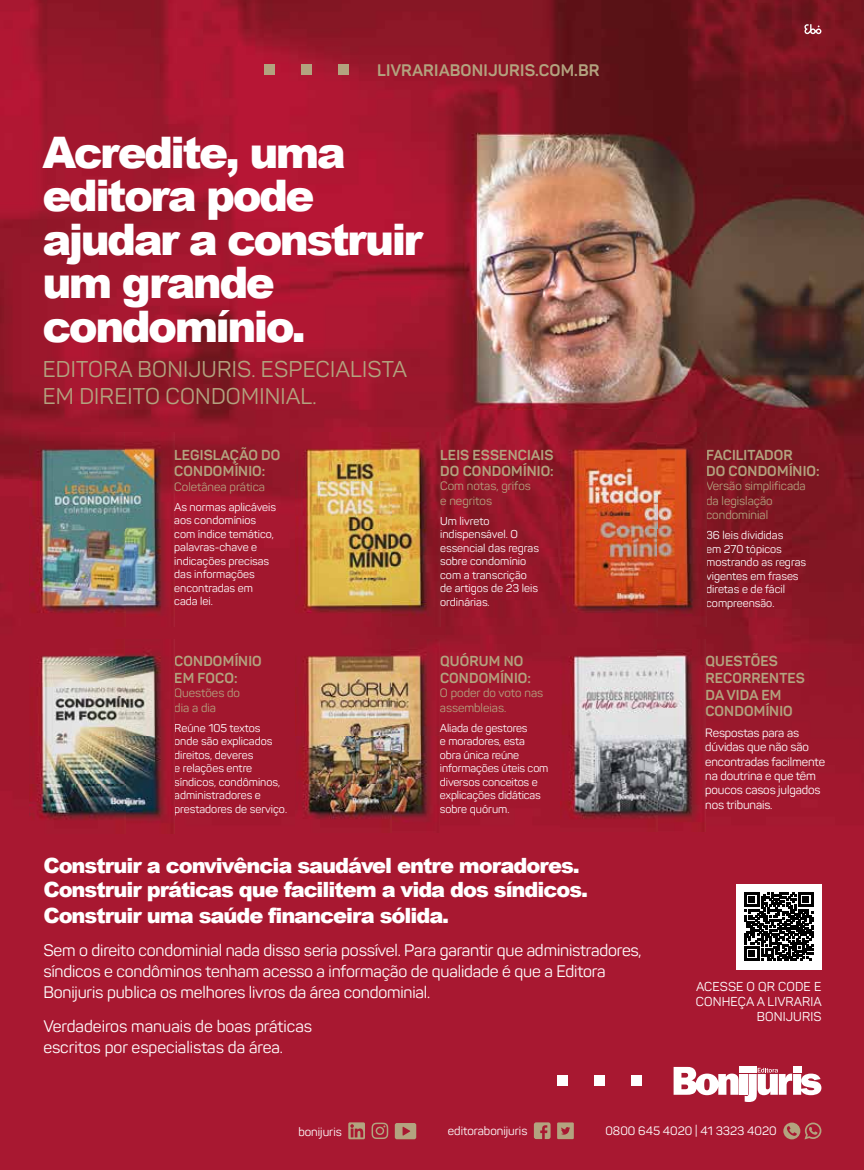
<style>
.page{position:relative;width:864px;height:1170px;background:#fff}
.page>*{position:absolute;margin:0;border:0;box-sizing:border-box;transform-origin:0 0}
.t1{font:900 43.5px/43.5px "Arial";letter-spacing:-.06em;color:#fff}
.t2{font:22.5px/27px "Panton";letter-spacing:.01em;color:#b3a37f}
.t3{font:900 21px/24.8px "Arial";letter-spacing:-.05em;color:#fff}
.t4{font:16.5px/21px "Panton";letter-spacing:-.01em;color:#fff}
.t5{font:700 16.5px "Panton";letter-spacing:.01em;color:#b3a37f}
.t6{font:700 14.25px/16.5px "Panton";letter-spacing:.01em;color:#b3a37f}
.t7{font:12.75px/15px "Panton";letter-spacing:.01em;color:#fff;text-align:right}
.t8{font:12px/14.4px "Panton";letter-spacing:-.01em;color:#fff}
.t9{font:12px/14.4px "Panton";color:#b3a37f}
.t10{font:11.25px/13.5px "Panton";color:#fff}
</style>
<div class="page">
<img style="left:0;top:0;width:863px;height:1169px">
<div style="left:736px;top:884px;width:85px;height:85px;background:#fff"></div>
<svg style="left:744px;top:892px;width:68px;height:68px"></svg>
<svg style="left:371px;top:1122px;width:17px;height:16px"></svg>
<svg style="left:348px;top:1122px;width:17px;height:17px"></svg>
<svg style="left:394px;top:1122px;width:22px;height:17px"></svg>
<svg style="left:533px;top:1122px;width:17px;height:16px"></svg>
<svg style="left:557px;top:1122px;width:16px;height:16px"></svg>
<div style="left:557px;top:1074px;width:10px;height:11px;background:#fff"></div>
<div style="left:594px;top:1074px;width:10px;height:11px;background:#fff"></div>
<div style="left:631px;top:1074px;width:11px;height:11px;background:#fff"></div>
<div style="left:739px;top:1073px;width:8px;height:21px;background:#fff"></div>
<div style="left:739px;top:1065px;width:8px;height:7px;background:#fff"></div>
<div style="left:748px;top:1065px;width:8px;height:7px;background:#fff"></div>
<div style="left:792px;top:1065px;width:8px;height:7px;background:#fff"></div>
<svg style="left:744px;top:1067px;width:77px;height:34px"></svg>
<svg style="left:673px;top:1066px;width:65px;height:29px"></svg>
<img style="left:295px;top:639px;width:145px;height:193px">
<img style="left:560px;top:433px;width:145px;height:193px">
<img style="left:29px;top:639px;width:145px;height:194px">
<img style="left:560px;top:639px;width:145px;height:192px">
<img style="left:29px;top:433px;width:145px;height:193px">
<img style="left:295px;top:433px;width:145px;height:193px">
<svg style="left:803px;top:24px;width:18px;height:10px"></svg>
<div style="left:264px;top:64px;width:11px;height:11px;background:#b3a37f"></div>
<div style="left:301px;top:64px;width:11px;height:11px;background:#b3a37f"></div>
<div style="left:338px;top:64px;width:11px;height:11px;background:#b3a37f"></div>
<svg style="left:783px;top:1122px;width:38px;height:17px"></svg>
<svg style="left:862px;top:1159px;width:2px;height:11px"></svg>
<h3 class="t5" style="left:377px;top:59px;width:224px">LIVRARIABONIJURIS.COM.BR</h3>
<h1 class="t1" style="left:43px;top:129px;width:381px">Acredite, uma editora pode ajudar a construir um grande condomínio.</h1>
<h2 class="t2" style="left:43px;top:355px;width:365px">EDITORA BONIJURIS. ESPECIALISTA<br>EM DIREITO CONDOMINIAL.</h2>
<p class="t6" style="left:174px;top:446px;width:107px">LEGISLAÇÃO DO<br>CONDOMÍNIO:</p>
<p class="t9" style="left:174px;top:479px;width:92px">Coletânea prática</p>
<p class="t10" style="left:174px;top:499px;width:103px">As normas aplicáveis aos condomínios com índice temático, palavras-chave e indicações precisas das informações encontradas em cada lei.</p>
<p class="t6" style="left:440px;top:446px;width:115px">LEIS ESSENCIAIS<br>DO CONDOMÍNIO:</p>
<p class="t9" style="left:440px;top:479px;width:92px">Com notas, grifos e negritos</p>
<p class="t10" style="left:440px;top:514px;width:100px">Um livreto indispensável. O essencial das regras sobre condomínio com a transcrição de artigos de 23 leis ordinárias.</p>
<p class="t6" style="left:174px;top:653px;width:89px">CONDOMÍNIO<br>EM FOCO:</p>
<p class="t9" style="left:174px;top:686px;width:67px">Questões do dia a dia</p>
<p class="t10" style="left:174px;top:721px;width:114px">Reúne 105 textos onde são explicados direitos, deveres<br>e relações entre síndicos, condôminos, administradores e prestadores de serviço.</p>
<p class="t6" style="left:440px;top:653px;width:93px">QUÓRUM NO<br>CONDOMÍNIO:</p>
<p class="t9" style="left:440px;top:686px;width:105px">O poder do voto nas assembleias.</p>
<p class="t10" style="left:440px;top:721px;width:110px">Aliada de gestores<br>e moradores, esta obra única reúne informações úteis com diversos conceitos e explicações didáticas sobre quórum.</p>
<h3 class="t3" style="left:43px;top:852px;width:546px">Construir a convivência saudável entre moradores.<br>Construir práticas que facilitem a vida dos síndicos.<br>Construir uma saúde financeira sólida.</h3>
<h3 class="t4" style="left:43px;top:939px;width:599px">Sem o direito condominial nada disso seria possível. Para garantir que administradores, síndicos e condôminos tenham acesso a informação de qualidade é que a Editora<br>Bonijuris publica os melhores livros da área condominial.</h3>
<h3 class="t4" style="left:43px;top:1015px;width:270px">Verdadeiros manuais de boas práticas escritos por especialistas da área.</h3>
<p class="t6" style="left:706px;top:446px;width:115px">FACILITADOR<br>DO CONDOMÍNIO:</p>
<p class="t9" style="left:705px;top:479px;width:101px">Versão simplificada da legislação condominial</p>
<p class="t10" style="left:705px;top:528px;width:101px">36 leis divididas<br>em 270 tópicos mostrando as regras vigentes em frases diretas e de fácil compreensão.</p>
<p class="t6" style="left:705px;top:653px;width:101px">QUESTÕES<br>RECORRENTES<br>DA VIDA EM<br>CONDOMÍNIO</p>
<p class="t8" style="left:705px;top:725px;width:121px">Respostas para as dúvidas que não são encontradas facilmente na doutrina e que têm poucos casos julgados nos tribunais.</p>
<p class="t7" style="left:695px;top:978px;width:127px">ACESSE O QR CODE E<br>CONHEÇA A LIVRARIA<br>BONIJURIS</p>
<p class="t8" style="left:298px;top:1123px;width:45px">bonijuris</p>
<p class="t8" style="left:447px;top:1123px;width:81px">editorabonijuris</p>
<p class="t8" style="left:605px;top:1123px;width:173px">0800 645 4020 | 41 3323 4020</p>
</div>
